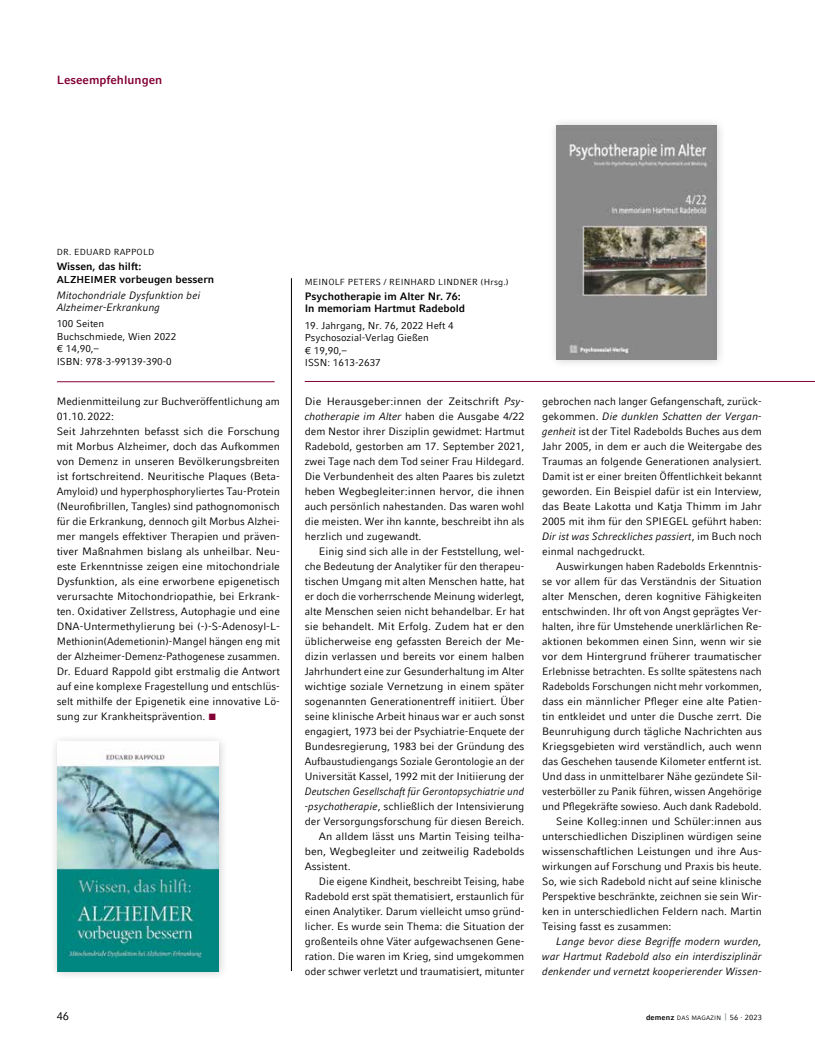
<style>
.page{position:relative;width:815px;height:1063px;background:#fff}
.page>*{position:absolute;margin:0;border:0;box-sizing:border-box;transform-origin:0 0}
.t1{font:700 11.88px "Compatil Fact LT Com";color:#830035}
.t2{font:11.25px "Compatil Fact LT Com";color:#000}
.t3{font:10.62px/15px "Compatil Fact LT Com";color:#000;text-align:justify}
.t4{font:10.62px/15px "Compatil Fact LT Com";color:#000;text-align:justify;scale:1.04 1}
.t5{font:italic 10.62px/15px "Compatil Fact LT Com";color:#000}
.t6{font:10.62px "Compatil Fact LT Com";color:#000;scale:.96 1}
.t7{font:700 10.62px/12.5px "Compatil Fact LT Com";color:#000}
.t8{font:italic 10.62px "Compatil Fact LT Com";color:#000;scale:.95 1}
.t9{font:10px/12.5px "Compatil Fact LT Com";color:#000}
.t10{font:8.75px "Compatil Fact LT Com";letter-spacing:.02em;color:#000}
.t11{font:6.25px "Compatil Fact LT Com";letter-spacing:.02em;color:#000}
.s1{font-size:10px}
.s2{font-style:italic}
.s3{font-weight:700;font-size:7.5px}
.s4{font-size:9.38px;color:#85978e}
.s5{font-size:7.5px}
</style>
<div class="page">
<div style="left:49px;top:734px;width:179px;height:247px;background:#000;opacity:.2"></div>
<img style="left:58px;top:742px;width:161px;height:229px">
<div style="left:548px;top:116px;width:179px;height:254px;background:#000;opacity:.2"></div>
<img style="left:557px;top:125px;width:160px;height:235px">
<hr style="left:57px;top:381px;width:218px;height:1px;background:#830035">
<hr style="left:305px;top:381px;width:510px;height:1px;background:#830035">
<hr style="left:291px;top:278px;width:1px;height:693px;background:#000">
<p class="t1" style="left:57px;top:73px;width:107px">Leseempfehlungen</p>
<p class="t10" style="left:57px;top:247px;width:99px">DR. EDUARD RAPPOLD</p>
<p class="t7" style="left:57px;top:260px;width:159px">Wissen, das hilft:<br><span class="s1">ALZHEIMER</span> vorbeugen bessern</p>
<p class="t5" style="left:57px;top:289px;width:145px;line-height:12.5px">Mitochondriale Dysfunktion bei<br>Alzheimer-Erkrankung</p>
<p class="t9" style="left:57px;top:317px;width:121px">100 Seiten<br>Buchschmiede, Wien 2022 € 14,90,–<br>ISBN: 978-3-99139-390-0</p>
<p class="t3" style="left:57px;top:394px;width:225px;text-align:left">Medienmitteilung zur Buchveröffentlichung am 01.10.2022:<br>Seit Jahrzehnten befasst sich die Forschung mit Morbus Alzheimer, doch das Aufkommen von Demenz in unseren Bevölkerungsbreiten ist fortschreitend. Neuritische Plaques (Beta-Amyloid) und hyperphosphoryliertes Tau-Protein (Neurofibrillen, Tangles) sind pathognomonisch für die Erkrankung, dennoch gilt Morbus Alzhei&shy;mer mangels effektiver Therapien und präven&shy;tiver Maßnahmen bislang als unheilbar. Neu&shy;este Erkenntnisse zeigen eine mitochondriale Dysfunktion, als eine erworbene epigenetisch verursachte Mitochondriopathie, bei Erkrank&shy;ten. Oxidativer Zellstress, Autophagie und eine DNA-Untermethylierung bei (-)-S-Adenosyl-L-Methionin(Ademetionin)-Mangel hängen eng mit der Alzheimer-Demenz-Pathogenese zusammen.<br>Dr. Eduard Rappold gibt erstmalig die Antwort auf eine komplexe Fragestellung und entschlüs&shy;selt mithilfe der Epigenetik eine innovative Lö&shy;sung zur Krankheitsprävention.</p>
<p class="t10" style="left:305px;top:277px;width:206px">MEINOLF PETERS / REINHARD LINDNER (Hrsg.)</p>
<p class="t7" style="left:305px;top:290px;width:162px">Psychotherapie im Alter Nr. 76:<br>In memoriam Hartmut Radebold</p>
<p class="t9" style="left:305px;top:319px;width:150px">19. Jahrgang, Nr. 76, 2022 Heft 4<br>Psychosozial-Verlag Gießen<br>€ 19,90,–<br>ISSN: 1613-2637</p>
<p class="t4" style="left:305px;top:394px;width:213px">Die Herausgeber:innen der Zeitschrift <span class="s2">Psy&shy;chotherapie im Alter</span> haben die Ausgabe 4/22 dem Nestor ihrer Disziplin gewidmet: Hartmut Radebold, gestorben am 17. September 2021, zwei Tage nach dem Tod seiner Frau Hildegard.<br>Die Verbundenheit des alten Paares bis zuletzt heben Wegbegleiter:innen hervor, die ihnen auch persönlich nahestanden. Das waren wohl die meisten. Wer ihn kannte, beschreibt ihn als herzlich und zugewandt.</p>
<p class="t3" style="left:305px;top:544px;width:221px;text-indent:14px">Einig sind sich alle in der Feststellung, wel&shy;che Bedeutung der Analytiker für den therapeu&shy;tischen Umgang mit alten Menschen hatte, hat er doch die vorherrschende Meinung widerlegt, alte Menschen seien nicht behandelbar. Er hat sie behandelt. Mit Erfolg. Zudem hat er den üblicherweise eng gefassten Bereich der Me&shy;dizin verlassen und bereits vor einem halben Jahrhundert eine zur Gesunderhaltung im Alter wichtige soziale Vernetzung in einem später sogenannten Generationentreff initiiert. Über seine klinische Arbeit hinaus war er auch sonst engagiert, 1973 bei der Psychiatrie-Enquete der Bundesregierung, 1983 bei der Gründung des Aufbaustudiengangs Soziale Gerontologie an der Universität Kassel, 1992 mit der Initiierung der</p>
<p class="t8" style="left:305px;top:785px;width:233px">Deutschen Gesellschaft für Gerontopsychiatrie und</p>
<p class="t3" style="left:305px;top:799px;width:221px"><span class="s2">-psychotherapie</span>, schließlich der Intensivierung</p>
<p class="t3" style="left:305px;top:814px;width:221px">der Versorgungsforschung für diesen Bereich.</p>
<p class="t3" style="left:319px;top:829px;width:207px">An alldem lässt uns Martin Teising teilha-</p>
<p class="t4" style="left:305px;top:844px;width:213px">ben, Wegbegleiter und zeitweilig Radebolds</p>
<p class="t3" style="left:305px;top:859px;width:47px">Assistent.</p>
<p class="t6" style="left:319px;top:875px;width:216px">Die eigene Kindheit, beschreibt Teising, habe</p>
<p class="t3" style="left:305px;top:889px;width:221px">Radebold erst spät thematisiert, erstaunlich für</p>
<p class="t3" style="left:305px;top:904px;width:221px">einen Analytiker. Darum vielleicht umso gründ-</p>
<p class="t3" style="left:305px;top:919px;width:221px">licher. Es wurde sein Thema: die Situation der</p>
<p class="t3" style="left:305px;top:934px;width:221px">großenteils ohne Väter aufgewachsenen Gene-</p>
<p class="t3" style="left:305px;top:949px;width:221px">ration. Die waren im Krieg, sind umgekommen</p>
<p class="t3" style="left:305px;top:964px;width:221px">oder schwer verletzt und traumatisiert, mitunter</p>
<p class="t3" style="left:542px;top:394px;width:221px">gebrochen nach langer Gefangenschaft, zurück&shy;gekommen. <span class="s2">Die dunklen Schatten der Vergan&shy;genheit</span> ist der Titel Radebolds Buches aus dem Jahr 2005, in dem er auch die Weitergabe des Traumas an folgende Generationen analysiert.<br>Damit ist er einer breiten Öffentlichkeit bekannt geworden. Ein Beispiel dafür ist ein Interview, das Beate Lakotta und Katja Thimm im Jahr 2005 mit ihm für den SPIEGEL geführt haben:<br><span class="s2">Dir ist was Schreckliches passiert</span>, im Buch noch einmal nachgedruckt.</p>
<p class="t3" style="left:556px;top:559px;width:207px">Auswirkungen haben Radebolds Erkenntnis-</p>
<p class="t3" style="left:542px;top:574px;width:221px">se vor allem für das Verständnis der Situation</p>
<p class="t3" style="left:542px;top:589px;width:221px">alter Menschen, deren kognitive Fähigkeiten</p>
<p class="t3" style="left:542px;top:604px;width:221px">entschwinden. Ihr oft von Angst geprägtes Ver-</p>
<p class="t3" style="left:542px;top:619px;width:221px">halten, ihre für Umstehende unerklärlichen Re-</p>
<p class="t3" style="left:542px;top:634px;width:221px">aktionen bekommen einen Sinn, wenn wir sie</p>
<p class="t3" style="left:542px;top:649px;width:221px">vor dem Hintergrund früherer traumatischer</p>
<p class="t3" style="left:542px;top:664px;width:221px">Erlebnisse betrachten. Es sollte spätestens nach</p>
<p class="t6" style="left:542px;top:680px;width:230px">Radebolds Forschungen nicht mehr vorkommen,</p>
<p class="t3" style="left:542px;top:694px;width:221px">dass ein männlicher Pfleger eine alte Patien-</p>
<p class="t3" style="left:542px;top:709px;width:221px">tin entkleidet und unter die Dusche zerrt. Die</p>
<p class="t3" style="left:542px;top:724px;width:221px">Beunruhigung durch tägliche Nachrichten aus</p>
<p class="t3" style="left:542px;top:739px;width:221px">Kriegsgebieten wird verständlich, auch wenn</p>
<p class="t3" style="left:542px;top:754px;width:221px">das Geschehen tausende Kilometer entfernt ist.</p>
<p class="t3" style="left:542px;top:769px;width:221px">Und dass in unmittelbarer Nähe gezündete Sil-</p>
<p class="t6" style="left:542px;top:785px;width:230px">vesterböller zu Panik führen, wissen Angehörige</p>
<p class="t3" style="left:542px;top:799px;width:221px">und Pflegekräfte sowieso. Auch dank Radebold.</p>
<p class="t3" style="left:556px;top:814px;width:207px">Seine Kolleg:innen und Schüler:innen aus</p>
<p class="t3" style="left:542px;top:829px;width:221px">unterschiedlichen Disziplinen würdigen seine</p>
<p class="t3" style="left:542px;top:844px;width:221px">wissenschaftlichen Leistungen und ihre Aus-</p>
<p class="t3" style="left:542px;top:859px;width:221px">wirkungen auf Forschung und Praxis bis heute.</p>
<p class="t3" style="left:542px;top:874px;width:221px">So, wie sich Radebold nicht auf seine klinische</p>
<p class="t3" style="left:542px;top:889px;width:221px">Perspektive beschränkte, zeichnen sie sein Wir-</p>
<p class="t3" style="left:542px;top:904px;width:221px">ken in unterschiedlichen Feldern nach. Martin</p>
<p class="t3" style="left:542px;top:919px;width:131px">Teising fasst es zusammen:</p>
<p class="t5" style="left:542px;top:934px;width:221px;text-align:justify;text-indent:14px">Lange bevor diese Begriffe modern wurden, war Hartmut Radebold also ein interdisziplinär denkender und vernetzt kooperierender Wissen-</p>
<p class="t2" style="left:57px;top:1010px;width:14px">46</p>
<p class="t11" style="left:646px;top:1014px;width:117px"><span class="s3">demenz</span> DAS MAGAZIN <span class="s4">|</span> <span class="s5">56 · 2023</span></p>
</div>
